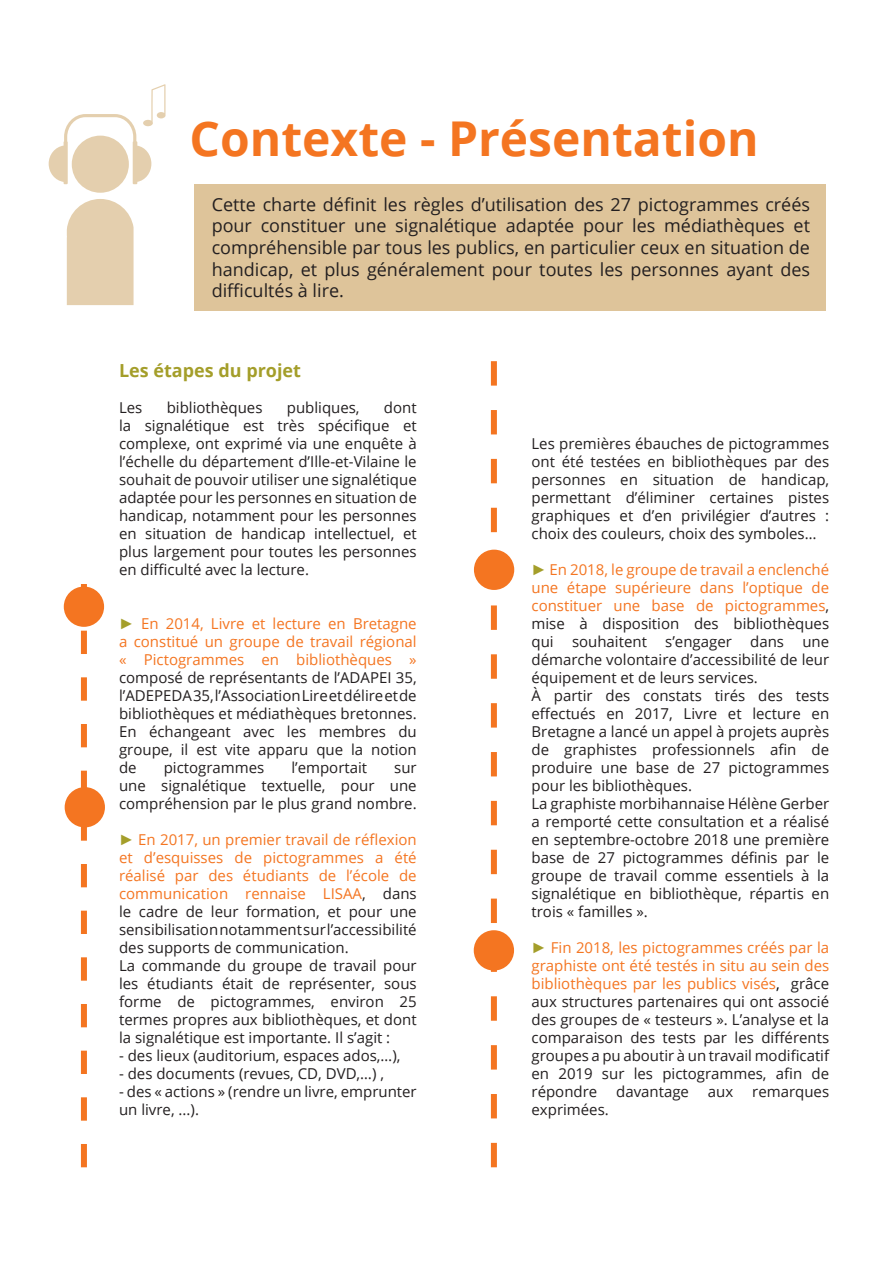
<style>
.page{position:relative;width:893px;height:1263px;background:#fff}
.page>*{position:absolute;margin:0;border:0;box-sizing:border-box;transform-origin:0 0}
.titre_grand{font:700 48px "Open Sans";color:#f47521}
.texte{font:18px/21.6px "Open Sans";color:#231f20;text-align:justify}
.texte-2{font:700 18px "Open Sans";color:#a49e2a}
.texte-3{font:15px/18px "Open Sans";color:#231f20;text-align:justify}
.texte-4{font:15px/18px "Open Sans";color:#f47521}
.s1{font-family:"Arial";color:#a49e2a}
.s2{color:#f47521}
.s3{color:#231f20}
.s4{color:#000}
</style>
<div class="page">
<div style="left:195px;top:184px;width:631px;height:126px;background:#dec49a"></div>
<svg style="left:81px;top:584px;width:6px;height:583px"></svg>
<div style="left:64px;top:586px;width:40px;height:41px;background:#f47521;border-radius:50%"></div>
<div style="left:65px;top:787px;width:40px;height:40px;background:#f47521;border-radius:50%"></div>
<svg style="left:491px;top:361px;width:6px;height:806px"></svg>
<div style="left:474px;top:550px;width:40px;height:40px;background:#f47521;border-radius:50%"></div>
<div style="left:474px;top:930px;width:40px;height:40px;background:#f47521;border-radius:50%"></div>
<svg style="left:49px;top:84px;width:117px;height:100px"></svg>
<div style="left:72px;top:136px;width:57px;height:57px;background:#e4cfae;border-radius:50%"></div>
<svg style="left:67px;top:199px;width:67px;height:106px;background:#e5d2b3"></svg>
<p class="titre_grand" style="left:190px;top:104px;width:570px">Contexte - Présentation</p>
<p class="texte" style="left:212px;top:193px;width:600px">Cette charte définit les règles d’utilisation des 27 pictogrammes créés pour constituer une signalétique adaptée pour les médiathèques et compréhensible par tous les publics, en particulier ceux en situation de handicap, et plus généralement pour toutes les personnes ayant des difficultés à lire.</p>
<p class="texte-2" style="left:119px;top:358px;width:183px">Les étapes du projet</p>
<p class="texte-3" style="left:119px;top:398px;width:25px">Les</p>
<p class="texte-3" style="left:167px;top:398px;width:97px">bibliothèques</p>
<p class="texte-3" style="left:287px;top:398px;width:74px">publiques,</p>
<p class="texte-3" style="left:119px;top:398px;width:299px;text-indent:265px">dont la signalétique est très spécifique et complexe, ont exprimé via une enquête à l’échelle du département d’Ille-et-Vilaine le souhait de pouvoir utiliser une signalétique adaptée pour les personnes en situation de handicap, notamment pour les personnes en situation de handicap intellectuel, et plus largement pour toutes les personnes en difficulté avec la lecture.</p>
<p class="texte-4" style="left:119px;top:614px;width:299px"><span class="s1">►</span> En 2014, Livre et lecture en Bretagne a constitué un groupe de travail régional</p>
<p class="texte-3" style="left:119px;top:650px;width:299px"><span class="s2">« Pictogrammes en bibliothèques » </span>composé de représentants de l’ADAPEI 35, l’ADEPEDA 35, l’Association Lire et délire et de bibliothèques et médiathèques bretonnes.</p>
<p class="texte-3" style="left:119px;top:722px;width:299px">En échangeant avec les membres du groupe, il est vite apparu que la notion de</p>
<p class="texte-3" style="left:164px;top:758px;width:102px">pictogrammes</p>
<p class="texte-3" style="left:291px;top:758px;width:77px">l’emportait</p>
<p class="texte-3" style="left:119px;top:758px;width:299px;text-indent:275px">sur une signalétique textuelle, pour une compréhension par le plus grand nombre.</p>
<p class="texte-4" style="left:119px;top:830px;width:299px;text-align:justify"><span class="s1">►</span> En 2017, un premier travail de réflexion et d’esquisses de pictogrammes a été réalisé par des étudiants de l’école de communication rennaise LISAA<span class="s3">, dans le cadre de leur formation, et pour une sensibilisation notamment sur l’accessibilité des supports de communication.</span></p>
<p class="texte-3" style="left:119px;top:956px;width:299px">La commande du groupe de travail pour les étudiants était de représenter, sous forme de pictogrammes, environ 25 termes propres aux bibliothèques, et dont la signalétique est importante. Il s’agit :</p>
<p class="texte-3" style="left:119px;top:1046px;width:283px">- des lieux (auditorium, espaces ados,…),</p>
<p class="texte-3" style="left:119px;top:1064px;width:266px">- des documents (revues, CD, DVD,…) ,</p>
<p class="texte-3" style="left:119px;top:1082px;width:299px">- des « actions » (rendre un livre, emprunter un livre, ...).</p>
<p class="texte-3" style="left:531px;top:434px;width:299px">Les premières ébauches de pictogrammes ont été testées en bibliothèques par des personnes en situation de handicap, permettant d’éliminer certaines pistes graphiques et d’en privilégier d’autres : choix des couleurs, choix des symboles…</p>
<p class="texte-3" style="left:531px;top:560px;width:299px"><span class="s1">►</span> <span class="s2">En 2018, le groupe de travail a enclenché une étape supérieure dans l’optique de constituer une base de pictogrammes</span>, mise à disposition des bibliothèques qui souhaitent s’engager dans une démarche volontaire d’accessibilité de leur équipement et de leurs services.</p>
<p class="texte-3" style="left:531px;top:686px;width:299px">À partir des constats tirés des tests effectués en 2017, Livre et lecture en Bretagne a lancé un appel à projets auprès de graphistes professionnels afin de produire une base de 27 pictogrammes pour les bibliothèques.</p>
<p class="texte-3" style="left:531px;top:794px;width:299px">La graphiste morbihannaise Hélène Gerber a remporté cette consultation et a réalisé en septembre-octobre 2018 une première base de 27 pictogrammes définis par le groupe de travail comme essentiels à la signalétique en bibliothèque, répartis en trois « familles ».</p>
<p class="texte-3" style="left:531px;top:938px;width:299px"><span class="s1">►</span> <span class="s2">Fin 2018, les pictogrammes créés par la graphiste ont été testés in situ au sein des bibliothèques par les publics visés</span><span class="s4">,</span> grâce aux structures partenaires qui ont associé des groupes de « testeurs ». L’analyse et la comparaison des tests par les différents groupes a pu aboutir à un travail modificatif en 2019 sur les pictogrammes, afin de répondre</p>
<p class="texte-3" style="left:616px;top:1082px;width:74px">davantage</p>
<p class="texte-3" style="left:708px;top:1082px;width:27px">aux</p>
<p class="texte-3" style="left:752px;top:1082px;width:78px">remarques</p>
<p class="texte-3" style="left:531px;top:1100px;width:79px">exprimées.</p>
</div>
